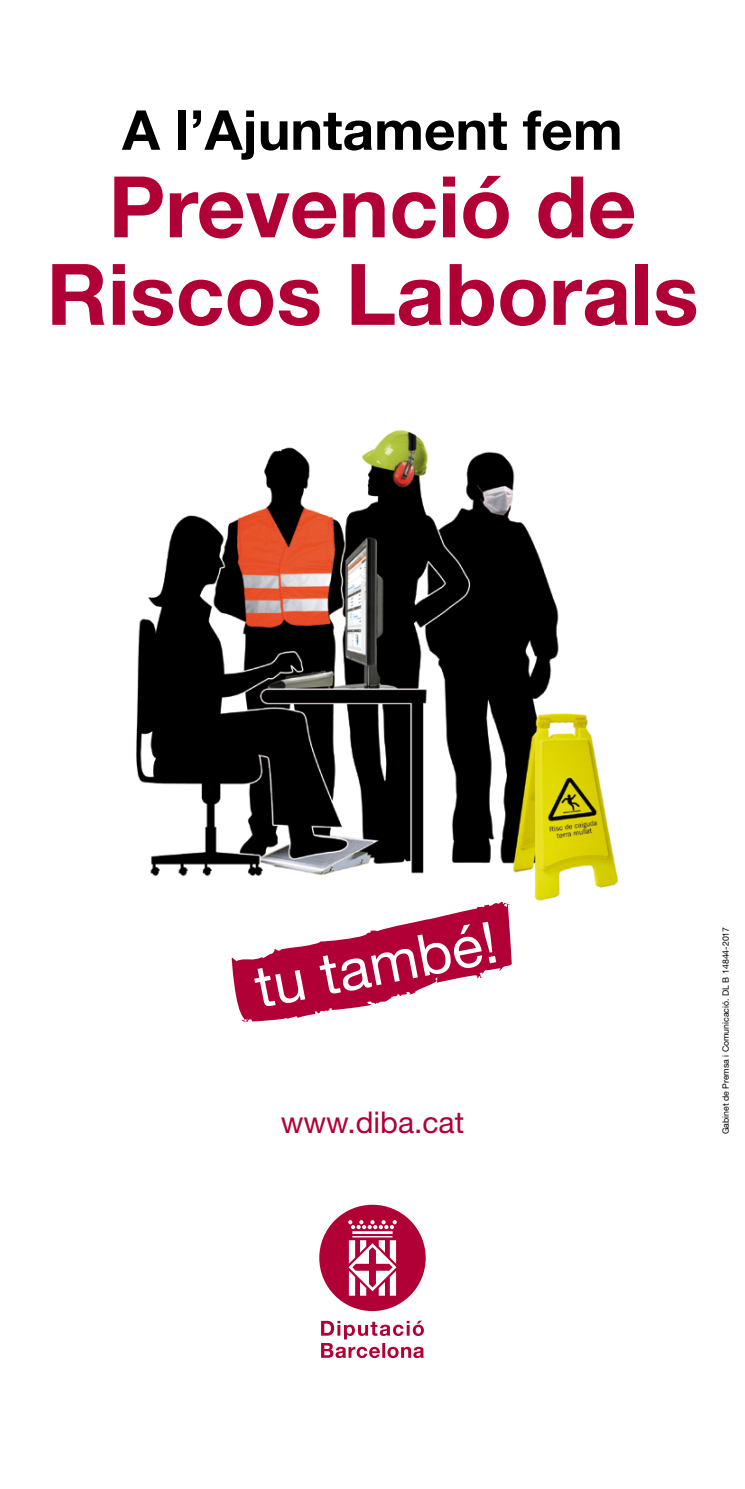
<style>
.page{position:relative;width:745px;height:1489px;background:#fff}
.page>*{position:absolute;margin:0;border:0;box-sizing:border-box;transform-origin:0 0}
.t1{font:700 85px/87.5px "Helvetica Neue LT Std";color:#b10035;text-align:center}
.t2{font:700 55px "Helvetica Neue LT Std";color:#000}
.t3{font:30px "Helvetica Neue LT Std";color:#b10035}
.t4{font:8.75px "Helvetica Neue";color:#000}
</style>
<div class="page">
<img style="left:136px;top:430px;width:482px;height:471px">
<svg style="left:231px;top:901px;width:280px;height:120px"></svg>
<svg style="left:321px;top:1320px;width:102px;height:37px"></svg>
<svg style="left:319px;top:1204px;width:106px;height:106px"></svg>
<h2 class="t2" style="left:122px;top:96px;width:501px">A l’Ajuntament fem</h2>
<h1 class="t1" style="left:46px;top:161px;width:653px">Prevenció de<br>Riscos Laborals</h1>
<h3 class="t3" style="left:280px;top:1104px;width:185px">www.diba.cat</h3>
<p class="t4" style="left:720px;top:1134px;width:209px;rotate:-90deg">Gabinet de Premsa i Comunicació. DL B 14844-2017</p>
</div>
